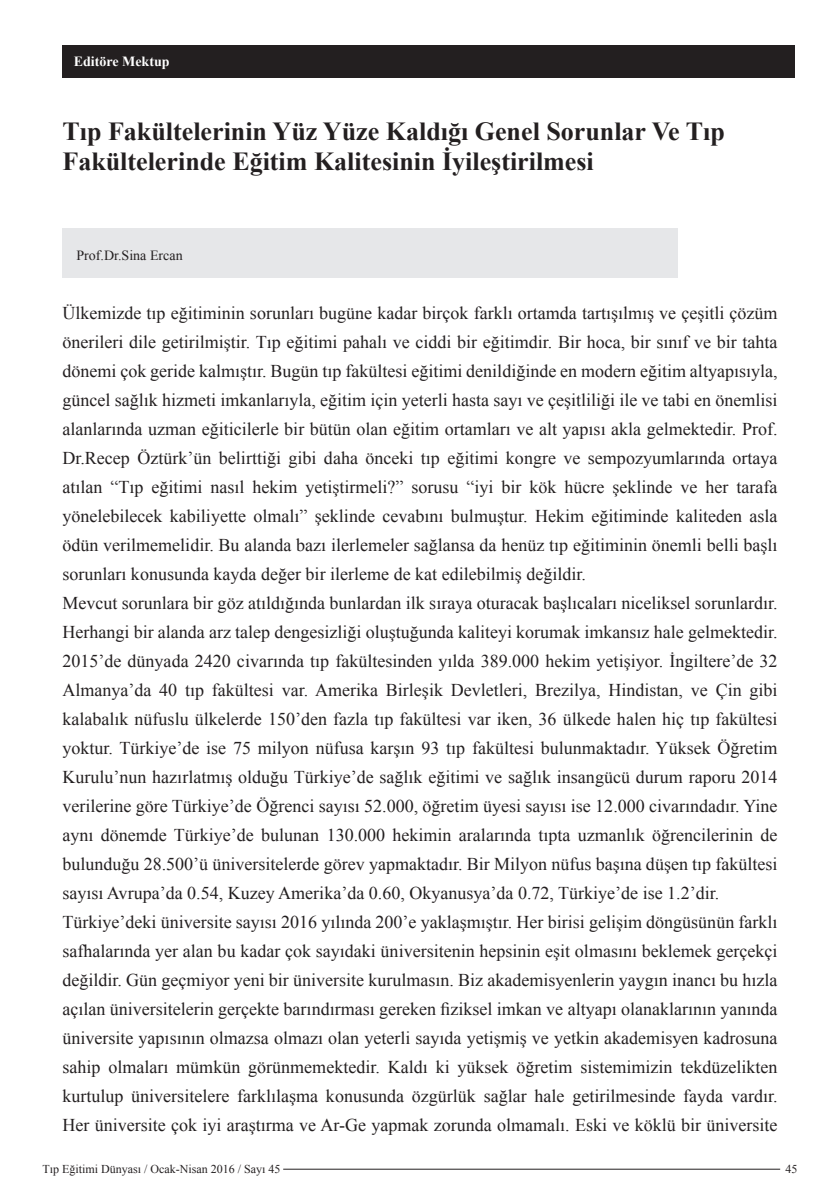
<style>
.page{position:relative;width:840px;height:1191px;background:#fff}
.page>*{position:absolute;margin:0;border:0;box-sizing:border-box;transform-origin:0 0}
.BÜYÜK_BAŞLIK{font:700 26px/30px "Times New Roman";color:#231f20}
.ic_yazilar{font:18px/29px "Times New Roman";color:#231f20;text-align:justify}
.öğretim_üyeleri{font:14px "Times New Roman";color:#231f20}
.öğretim_üyeleri-2{font:700 14px "Times New Roman";color:#fff}
.öğretim_üyeleri-3{font:12px "Times New Roman";color:#231f20}
</style>
<div class="page">
<hr style="left:283px;top:1168px;width:496px;height:1px;background:#231f20">
<div style="left:62px;top:228px;width:615px;height:50px;background:#e6e7e9"></div>
<div style="left:62px;top:45px;width:732px;height:32px;background:#231f20"></div>
<p class="öğretim_üyeleri-2" style="left:74px;top:52px;width:97px">Editöre Mektup</p>
<p class="BÜYÜK_BAŞLIK" style="left:62px;top:116px;width:663px">Tıp Fakültelerinin Yüz Yüze Kaldığı Genel Sorunlar Ve Tıp<br>Fakültelerinde Eğitim Kalitesinin İyileştirilmesi</p>
<p class="öğretim_üyeleri" style="left:76px;top:246px;width:108px">Prof.Dr.Sina Ercan</p>
<p class="ic_yazilar" style="left:62px;top:298px;width:716px">Ülkemizde tıp eğitiminin sorunları bugüne kadar birçok farklı ortamda tartışılmış ve çeşitli çözüm önerileri dile getirilmiştir. Tıp eğitimi pahalı ve ciddi bir eğitimdir. Bir hoca, bir sınıf ve bir tahta dönemi çok geride kalmıştır. Bugün tıp fakültesi eğitimi denildiğinde en modern eğitim altyapısıyla, güncel sağlık hizmeti imkanlarıyla, eğitim için yeterli hasta sayı ve çeşitliliği ile ve tabi en önemlisi alanlarında uzman eğiticilerle bir bütün olan eğitim ortamları ve alt yapısı akla gelmektedir. Prof.<br>Dr.Recep Öztürk’ün belirttiği gibi daha önceki tıp eğitimi kongre ve sempozyumlarında ortaya atılan “Tıp eğitimi nasıl hekim yetiştirmeli?” sorusu “iyi bir kök hücre şeklinde ve her tarafa yönelebilecek kabiliyette olmalı” şeklinde cevabını bulmuştur. Hekim eğitiminde kaliteden asla ödün verilmemelidir. Bu alanda bazı ilerlemeler sağlansa da henüz tıp eğitiminin önemli belli başlı sorunları konusunda kayda değer bir ilerleme de kat edilebilmiş değildir.</p>
<p class="ic_yazilar" style="left:62px;top:588px;width:716px">Mevcut sorunlara bir göz atıldığında bunlardan ilk sıraya oturacak başlıcaları niceliksel sorunlardır.<br>Herhangi bir alanda arz talep dengesizliği oluştuğunda kaliteyi korumak imkansız hale gelmektedir.<br>2015’de dünyada 2420 civarında tıp fakültesinden yılda 389.000 hekim yetişiyor. İngiltere’de 32<br>Almanya’da 40 tıp fakültesi var. Amerika Birleşik Devletleri, Brezilya, Hindistan, ve Çin gibi kalabalık nüfuslu ülkelerde 150’den fazla tıp fakültesi var iken, 36 ülkede halen hiç tıp fakültesi yoktur. Türkiye’de ise 75 milyon nüfusa karşın 93 tıp fakültesi bulunmaktadır. Yüksek Öğretim Kurulu’nun hazırlatmış olduğu Türkiye’de sağlık eğitimi ve sağlık insangücü durum raporu 2014 verilerine göre Türkiye’de Öğrenci sayısı 52.000, öğretim üyesi sayısı ise 12.000 civarındadır. Yine aynı dönemde Türkiye’de bulunan 130.000 hekimin aralarında tıpta uzmanlık öğrencilerinin de bulunduğu 28.500’ü üniversitelerde görev yapmaktadır. Bir Milyon nüfus başına düşen tıp fakültesi sayısı Avrupa’da 0.54, Kuzey Amerika’da 0.60, Okyanusya’da 0.72, Türkiye’de ise 1.2’dir.</p>
<p class="ic_yazilar" style="left:62px;top:907px;width:716px">Türkiye’deki üniversite sayısı 2016 yılında 200’e yaklaşmıştır. Her birisi gelişim döngüsünün farklı safhalarında yer alan bu kadar çok sayıdaki üniversitenin hepsinin eşit olmasını beklemek gerçekçi değildir. Gün geçmiyor yeni bir üniversite kurulmasın. Biz akademisyenlerin yaygın inancı bu hızla açılan üniversitelerin gerçekte barındırması gereken fiziksel imkan ve altyapı olanaklarının yanında üniversite yapısının olmazsa olmazı olan yeterli sayıda yetişmiş ve yetkin akademisyen kadrosuna sahip olmaları mümkün görünmemektedir. Kaldı ki yüksek öğretim sistemimizin tekdüzelikten kurtulup üniversitelere farklılaşma konusunda özgürlük sağlar hale getirilmesinde fayda vardır.<br>Her üniversite çok iyi araştırma ve Ar-Ge yapmak zorunda olmamalı. Eski ve köklü bir üniversite</p>
<p class="öğretim_üyeleri-3" style="left:42px;top:1160px;width:239px">Tıp Eğitimi Dünyası / Ocak-Nisan 2016 / Sayı 45</p>
<p class="öğretim_üyeleri-3" style="left:785px;top:1160px;width:13px">45</p>
</div>
